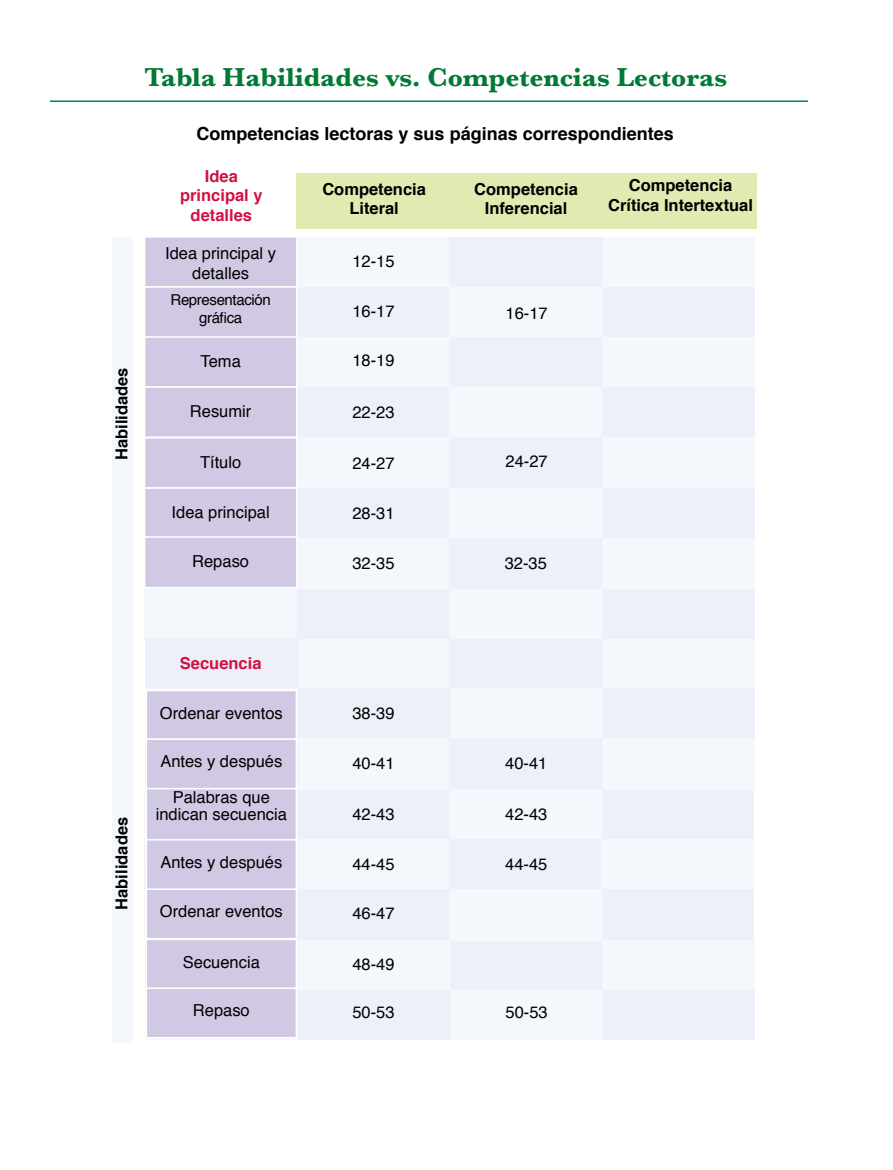
<style>
.page{position:relative;width:893px;height:1170px;background:#fff}
.page>*{position:absolute;margin:0;border:0;box-sizing:border-box;transform-origin:0 0}
.t1{font:700 27px "Baskerville";color:#007a34}
.t2{font:700 18px "Helvetica";color:#000}
.t3{font:16.5px/19.8px "Helvetica";color:#000;text-align:center}
.t4{font:700 16.5px/19.8px "Helvetica";color:#000;text-align:center}
.t5{font:700 16.5px/19.8px "Helvetica";color:#d11144;text-align:center}
.t6{font:15px/18px "Helvetica";letter-spacing:-.025em;color:#000;text-align:center}
</style>
<div class="page">
<div style="left:297px;top:237px;width:152px;height:552px;background:#f4f7fc"></div>
<div style="left:297px;top:789px;width:152px;height:151px;background:#eef0f9"></div>
<div style="left:297px;top:173px;width:450px;height:56px;background:#e0ebb1"></div>
<div style="left:603px;top:173px;width:153px;height:56px;background:#e0ebb1"></div>
<div style="left:601px;top:237px;width:153px;height:552px;background:#f4f7fc"></div>
<div style="left:602px;top:789px;width:152px;height:151px;background:#eef0f9"></div>
<div style="left:449px;top:237px;width:153px;height:552px;background:#eef0f9"></div>
<div style="left:297px;top:287px;width:152px;height:50px;background:#eef0f9"></div>
<div style="left:297px;top:387px;width:152px;height:50px;background:#eef0f9"></div>
<div style="left:297px;top:488px;width:152px;height:50px;background:#eef0f9"></div>
<div style="left:297px;top:588px;width:152px;height:50px;background:#eef0f9"></div>
<div style="left:297px;top:839px;width:152px;height:50px;background:#f4f7fc"></div>
<div style="left:449px;top:789px;width:152px;height:50px;background:#f4f7fc"></div>
<div style="left:450px;top:287px;width:152px;height:50px;background:#f4f7fc"></div>
<div style="left:450px;top:387px;width:152px;height:50px;background:#f4f7fc"></div>
<div style="left:449px;top:839px;width:152px;height:50px;background:#eef0f9"></div>
<div style="left:450px;top:488px;width:152px;height:50px;background:#f4f7fc"></div>
<div style="left:145px;top:588px;width:152px;height:50px;background:#f4f7fc"></div>
<div style="left:450px;top:588px;width:152px;height:50px;background:#f4f7fc"></div>
<div style="left:450px;top:688px;width:152px;height:50px;background:#f4f7fc"></div>
<div style="left:145px;top:688px;width:153px;height:50px;background:#f4f7fc"></div>
<div style="left:297px;top:688px;width:152px;height:50px;background:#eef0f9"></div>
<div style="left:602px;top:688px;width:152px;height:50px;background:#eef0f9"></div>
<div style="left:450px;top:940px;width:152px;height:50px;background:#eef0f9"></div>
<div style="left:297px;top:940px;width:152px;height:50px;background:#f4f7fc"></div>
<div style="left:602px;top:940px;width:152px;height:50px;background:#f4f7fc"></div>
<div style="left:450px;top:990px;width:152px;height:50px;background:#f4f7fc"></div>
<div style="left:145px;top:990px;width:153px;height:50px;background:#f4f7fc"></div>
<div style="left:297px;top:990px;width:152px;height:50px;background:#eef0f9"></div>
<div style="left:602px;top:990px;width:152px;height:50px;background:#eef0f9"></div>
<div style="left:145px;top:638px;width:153px;height:50px;background:#eef0f9"></div>
<div style="left:602px;top:287px;width:152px;height:50px;background:#eef0f9"></div>
<div style="left:602px;top:387px;width:152px;height:50px;background:#eef0f9"></div>
<div style="left:602px;top:839px;width:152px;height:50px;background:#f4f7fc"></div>
<div style="left:602px;top:488px;width:152px;height:50px;background:#eef0f9"></div>
<div style="left:602px;top:588px;width:152px;height:50px;background:#eef0f9"></div>
<div style="left:112px;top:237px;width:21px;height:552px;background:#f4f7fc"></div>
<div style="left:112px;top:789px;width:21px;height:253px;background:#f4f7fc"></div>
<hr style="left:50px;top:100px;width:758px;height:2px;background:#008a3f">
<div style="left:145px;top:237px;width:152px;height:50px;background:#d1c9e4"></div>
<div style="left:144px;top:236px;width:154px;height:52px;border:2px solid #fff"></div>
<div style="left:145px;top:287px;width:152px;height:50px;background:#d1c9e4"></div>
<div style="left:144px;top:286px;width:154px;height:51px;border:2px solid #fff"></div>
<div style="left:145px;top:337px;width:152px;height:50px;background:#d1c9e4"></div>
<div style="left:144px;top:336px;width:154px;height:52px;border:2px solid #fff"></div>
<div style="left:145px;top:387px;width:152px;height:50px;background:#d1c9e4"></div>
<div style="left:144px;top:386px;width:154px;height:52px;border:2px solid #fff"></div>
<div style="left:145px;top:438px;width:152px;height:50px;background:#d1c9e4"></div>
<div style="left:144px;top:437px;width:154px;height:52px;border:2px solid #fff"></div>
<div style="left:145px;top:488px;width:152px;height:50px;background:#d1c9e4"></div>
<div style="left:144px;top:487px;width:154px;height:52px;border:2px solid #fff"></div>
<div style="left:449px;top:889px;width:152px;height:51px;background:#f4f7fc"></div>
<div style="left:146px;top:690px;width:150px;height:49px;background:#d1c9e4"></div>
<div style="left:146px;top:689px;width:151px;height:51px;border:2px solid #fff"></div>
<div style="left:146px;top:739px;width:150px;height:50px;background:#d1c9e4"></div>
<div style="left:146px;top:738px;width:151px;height:52px;border:2px solid #fff"></div>
<div style="left:146px;top:788px;width:150px;height:72px;background:#d1c9e4"></div>
<div style="left:146px;top:787px;width:151px;height:74px;border:2px solid #fff"></div>
<div style="left:146px;top:839px;width:150px;height:50px;background:#d1c9e4"></div>
<div style="left:146px;top:839px;width:151px;height:51px;border:2px solid #fff"></div>
<div style="left:146px;top:889px;width:150px;height:49px;background:#d1c9e4"></div>
<div style="left:146px;top:888px;width:151px;height:51px;border:2px solid #fff"></div>
<div style="left:146px;top:939px;width:150px;height:49px;background:#d1c9e4"></div>
<div style="left:146px;top:938px;width:151px;height:51px;border:2px solid #fff"></div>
<div style="left:145px;top:537px;width:152px;height:50px;background:#d1c9e4"></div>
<div style="left:144px;top:536px;width:154px;height:52px;border:2px solid #fff"></div>
<div style="left:146px;top:988px;width:150px;height:49px;background:#d1c9e4"></div>
<div style="left:146px;top:987px;width:151px;height:51px;border:2px solid #fff"></div>
<p class="t4" style="left:112px;top:460px;width:94px;rotate:-90deg">Habilidades</p>
<h1 class="t1" style="left:144px;top:58px;width:585px">Tabla Habilidades vs. Competencias Lectoras</h1>
<p class="t2" style="left:197px;top:120px;width:479px">Competencias lectoras y sus páginas correspondientes</p>
<p class="t5" style="left:180px;top:166px;width:84px">Idea principal y detalles</p>
<p class="t3" style="left:165px;top:244px;width:112px">Idea principal y detalles</p>
<p class="t6" style="left:171px;top:291px;width:102px">Representación gráfica</p>
<p class="t3" style="left:200px;top:351px;width:42px">Tema</p>
<p class="t3" style="left:190px;top:401px;width:63px">Resumir</p>
<p class="t3" style="left:200px;top:452px;width:43px">Título</p>
<p class="t3" style="left:172px;top:502px;width:100px">Idea principal</p>
<p class="t3" style="left:192px;top:551px;width:58px">Repaso</p>
<p class="t4" style="left:322px;top:179px;width:105px">Competencia<br>Literal</p>
<p class="t4" style="left:474px;top:179px;width:105px">Competencia<br>Inferencial</p>
<p class="t4" style="left:608px;top:175px;width:146px">Competencia<br>Crítica Intertextual</p>
<p class="t3" style="left:352px;top:252px;width:44px">12-15</p>
<p class="t3" style="left:352px;top:302px;width:44px">16-17</p>
<p class="t3" style="left:352px;top:351px;width:44px">18-19</p>
<p class="t3" style="left:352px;top:403px;width:44px">22-23</p>
<p class="t3" style="left:514px;top:302px;width:35px">4 6</p>
<p class="t3" style="left:506px;top:303px;width:44px">16-17</p>
<p class="t3" style="left:352px;top:453px;width:44px">24-27</p>
<p class="t3" style="left:506px;top:452px;width:44px">24-27</p>
<p class="t3" style="left:352px;top:503px;width:44px">28-31</p>
<p class="t3" style="left:352px;top:553px;width:44px">32-35</p>
<p class="t3" style="left:505px;top:553px;width:44px">32-35</p>
<p class="t4" style="left:112px;top:909px;width:94px;rotate:-90deg">Habilidades</p>
<p class="t5" style="left:180px;top:653px;width:83px">Secuencia</p>
<p class="t3" style="left:160px;top:703px;width:124px">Ordenar eventos</p>
<p class="t3" style="left:160px;top:744px;width:123px;line-height:35.8px">Antes y después<br>Palabras que</p>
<p class="t3" style="left:156px;top:804px;width:133px">indican secuencia</p>
<p class="t3" style="left:160px;top:852px;width:123px">Antes y después</p>
<p class="t3" style="left:160px;top:902px;width:124px">Ordenar eventos</p>
<p class="t3" style="left:183px;top:952px;width:79px">Secuencia</p>
<p class="t3" style="left:193px;top:1001px;width:58px">Repaso</p>
<p class="t3" style="left:352px;top:703px;width:44px">38-39</p>
<p class="t3" style="left:352px;top:753px;width:44px">40-41</p>
<p class="t3" style="left:505px;top:753px;width:44px">40-41</p>
<p class="t3" style="left:352px;top:804px;width:44px">42-43</p>
<p class="t3" style="left:505px;top:804px;width:44px">42-43</p>
<p class="t3" style="left:352px;top:854px;width:44px">44-45</p>
<p class="t3" style="left:505px;top:854px;width:44px">44-45</p>
<p class="t3" style="left:352px;top:903px;width:44px">46-47</p>
<p class="t3" style="left:352px;top:954px;width:44px">48-49</p>
<p class="t3" style="left:352px;top:1002px;width:44px">50-53</p>
<p class="t3" style="left:506px;top:1002px;width:44px">50-53</p>
</div>
